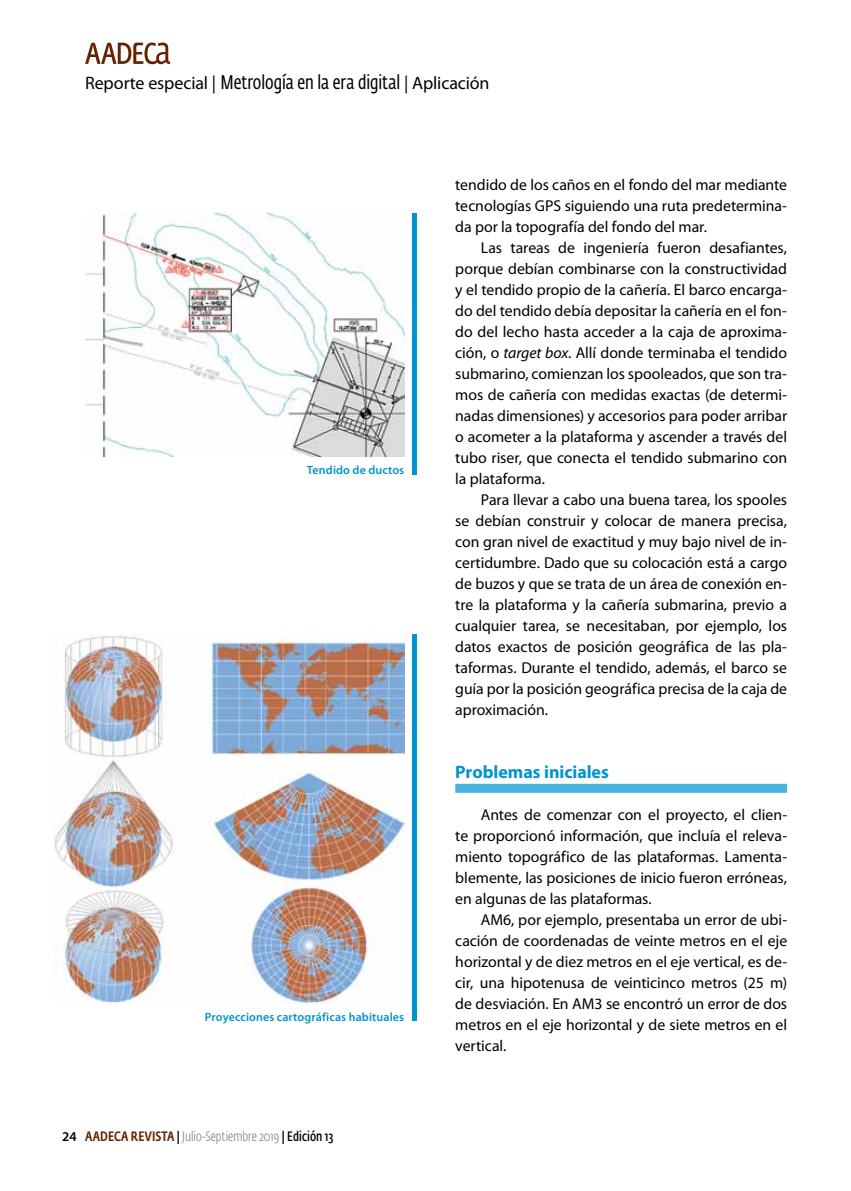
<style>
.page{position:relative;width:851px;height:1191px;background:#fff}
.page>*{position:absolute;margin:0;border:0;box-sizing:border-box;transform-origin:0 0}
.t1{font:18px "Myriad Pro";letter-spacing:-.01em;color:#000}
.t2{font:700 18px "Myriad Pro";letter-spacing:-.005em;color:#0093d0}
.t3{font:15.75px/21px "Myriad Pro";color:#000;text-align:justify}
.t4{font:300 13.5px "Fedra Sans Cond Std";letter-spacing:.005em;color:#808285}
.t5{font:600 12px "Myriad Pro";letter-spacing:.01em;color:#0093d0}
.s1{font-family:"Fedra Sans Cond Std";font-size:19.5px}
.s2{font-family:"Myriad Pro";font-weight:600;color:#000}
.s3{font-weight:500;color:#652300}
.s4{font-weight:500;color:#000}
.s5{font-weight:600;color:#000}
.s6{font-style:italic}
</style>
<div class="page">
<svg style="left:85px;top:43px;width:85px;height:21px"></svg>
<div style="left:455px;top:784px;width:332px;height:9px;background:#4ab2df"></div>
<img style="left:85px;top:213px;width:319px;height:244px">
<div style="left:412px;top:213px;width:5px;height:261px;background:#0093d0"></div>
<img style="left:53px;top:634px;width:351px;height:369px">
<div style="left:412px;top:634px;width:5px;height:386px;background:#0093d0"></div>
<p class="t1" style="left:85px;top:72px;width:406px">Reporte especial | <span class="s1">Metrología en la era digital</span> | Aplicación</p>
<p class="t5" style="left:307px;top:463px;width:99px">Tendido de ductos</p>
<p class="t5" style="left:205px;top:1009px;width:201px">Proyecciones cartográficas habituales</p>
<p class="t4" style="left:62px;top:1128px;width:273px"><span class="s2">24</span> <span class="s3">AADECA REVISTA</span> <span class="s4">|</span> Julio-Septiembre 2019 <span class="s4">|</span> <span class="s5">Edición 13</span></p>
<p class="t3" style="left:455px;top:173px;width:333px">tendido de los caños en el fondo del mar mediante tecnologías GPS siguiendo una ruta predetermina&shy;da por la topografía del fondo del mar.</p>
<p class="t3" style="left:455px;top:236px;width:333px;text-indent:26px">Las tareas de ingeniería fueron desafiantes, porque debían combinarse con la constructividad y el tendido propio de la cañería. El barco encarga&shy;do del tendido debía depositar la cañería en el fon&shy;do del lecho hasta acceder a la caja de aproxima&shy;ción, o <span class="s6">target box</span>. Allí donde terminaba el tendido submarino, comienzan los spooleados, que son tra&shy;mos de cañería con medidas exactas (de determi&shy;nadas dimensiones) y accesorios para poder arribar o acometer a la plataforma y ascender a través del tubo riser, que conecta el tendido submarino con la plataforma.</p>
<p class="t3" style="left:455px;top:488px;width:333px;text-indent:26px">Para llevar a cabo una buena tarea, los spooles se debían construir y colocar de manera precisa, con gran nivel de exactitud y muy bajo nivel de in&shy;certidumbre. Dado que su colocación está a cargo de buzos y que se trata de un área de conexión en&shy;tre la plataforma y la cañería submarina, previo a cualquier tarea, se necesitaban, por ejemplo, los datos exactos de posición geográfica de las pla&shy;taformas. Durante el tendido, además, el barco se guía por la posición geográfica precisa de la caja de aproximación.</p>
<p class="t2" style="left:455px;top:760px;width:155px">Problemas iniciales</p>
<p class="t3" style="left:455px;top:803px;width:333px;text-indent:25px">Antes de comenzar con el proyecto, el clien&shy;te proporcionó información, que incluía el releva&shy;miento topográfico de las plataformas. Lamenta&shy;blemente, las posiciones de inicio fueron erróneas, en algunas de las plataformas.</p>
<p class="t3" style="left:455px;top:908px;width:333px;text-indent:25px">AM6, por ejemplo, presentaba un error de ubi&shy;cación de coordenadas de veinte metros en el eje horizontal y de diez metros en el eje vertical, es de&shy;cir, una hipotenusa de veinticinco metros (25 m) de desviación. En AM3 se encontró un error de dos metros en el eje horizontal y de siete metros en el vertical.</p>
</div>
